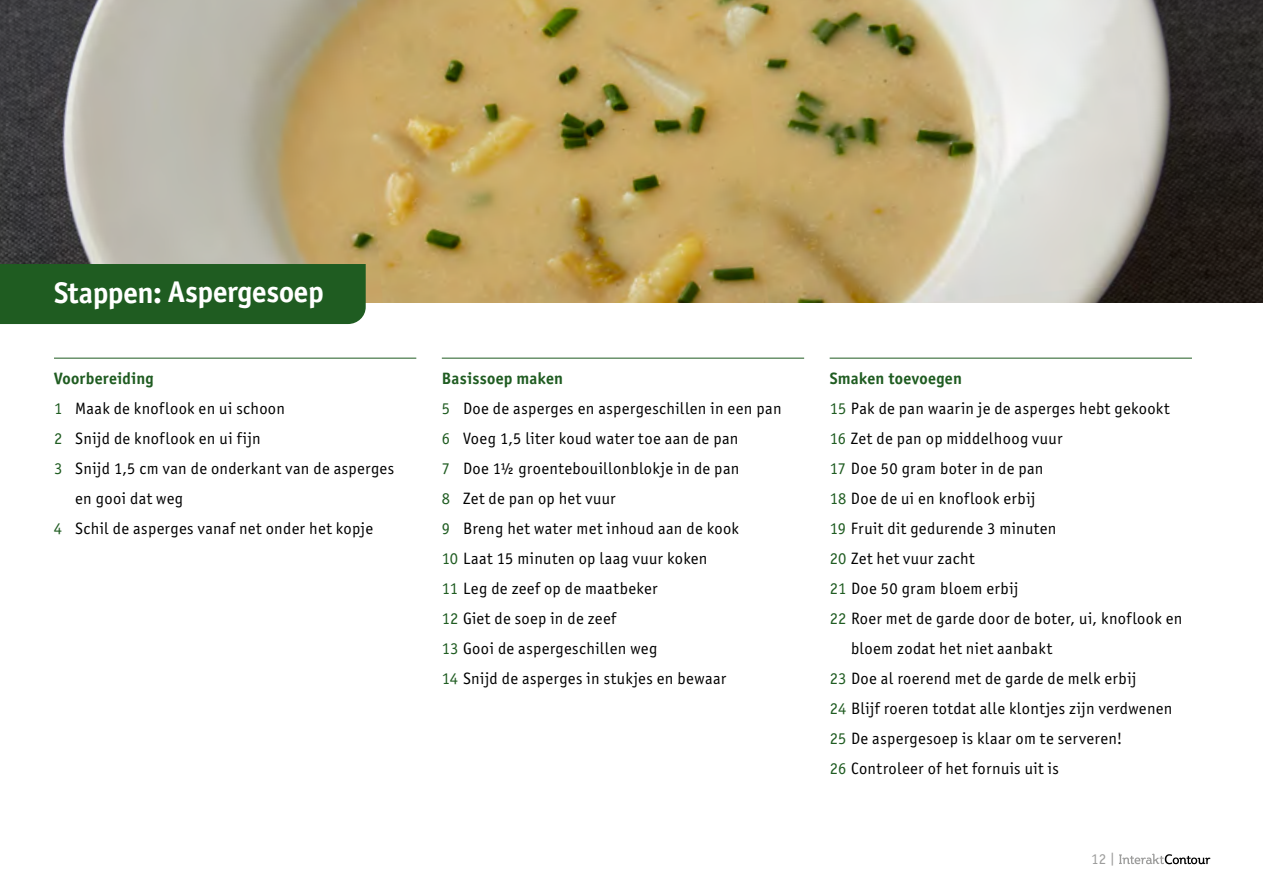
<style>
.page{position:relative;width:1263px;height:893px;background:#fff}
.page>*{position:absolute;margin:0;border:0;box-sizing:border-box;transform-origin:0 0}
.t1{font:700 30px "Officina Sans ITC Pro";letter-spacing:-.01em;color:#fff}
.t2{font:16.5px/30px "Officina Sans ITC Pro";letter-spacing:.02em;color:#000}
.t3{font:700 16.5px "Officina Sans ITC Pro";letter-spacing:.02em;color:#1f5c21}
.t4{font:15px "Officina Sans ITC Pro";color:#9d9d9c}
.s1{color:#1f5c21}
.s2{font-weight:700;color:#1f5c21}
</style>
<div class="page">
<svg style="left:1119px;top:854px;width:91px;height:10px"></svg>
<hr style="left:54px;top:358px;width:362px;height:1px;background:#1f5c21">
<hr style="left:442px;top:358px;width:362px;height:1px;background:#1f5c21">
<hr style="left:830px;top:358px;width:362px;height:1px;background:#1f5c21">
<img style="left:0;top:0;width:1263px;height:303px">
<div style="left:0;top:264px;width:366px;height:60px;background:#1f5c21"></div>
<h1 class="t1" style="left:54px;top:273px;width:271px">Stappen: Aspergesoep</h1>
<p class="t3" style="left:54px;top:368px;width:101px">Voorbereiding</p>
<p class="t2" style="left:54px;top:393px;width:233px"><span class="s1">1</span> Maak de knoflook en ui schoon</p>
<p class="t2" style="left:54px;top:423px;width:208px"><span class="s1">2</span> Snijd de knoflook en ui fijn</p>
<p class="t2" style="left:54px;top:453px;width:342px"><span class="s1">3</span> Snijd 1,5 cm van de onderkant van de asperges</p>
<p class="t2" style="left:75px;top:483px;width:109px">en gooi dat weg</p>
<p class="t2" style="left:54px;top:513px;width:320px"><span class="s1">4</span> Schil de asperges vanaf net onder het kopje</p>
<p class="t2" style="left:442px;top:363px;width:341px"><span class="s2">Basissoep maken<br></span><span class="s1">5</span> Doe de asperges en aspergeschillen in een pan<br><span class="s1">6</span> Voeg 1,5 liter koud water toe aan de pan<br><span class="s1">7</span> Doe 1½ groentebouillonblokje in de pan<br><span class="s1">8</span> Zet de pan op het vuur<br><span class="s1">9</span> Breng het water met inhoud aan de kook<br><span class="s1">10</span> Laat 15 minuten op laag vuur koken<br><span class="s1">11</span> Leg de zeef op de maatbeker<br><span class="s1">12</span> Giet de soep in de zeef<br><span class="s1">13</span> Gooi de aspergeschillen weg<br><span class="s1">14</span> Snijd de asperges in stukjes en bewaar</p>
<p class="t3" style="left:830px;top:368px;width:134px">Smaken toevoegen</p>
<p class="t2" style="left:830px;top:393px;width:342px"><span class="s1">15</span> Pak de pan waarin je de asperges hebt gekookt</p>
<p class="t2" style="left:830px;top:423px;width:234px"><span class="s1">16</span> Zet de pan op middelhoog vuur</p>
<p class="t2" style="left:830px;top:453px;width:215px"><span class="s1">17</span> Doe 50 gram boter in de pan</p>
<p class="t2" style="left:830px;top:483px;width:207px"><span class="s1">18</span> Doe de ui en knoflook erbij</p>
<p class="t2" style="left:830px;top:513px;width:228px"><span class="s1">19</span> Fruit dit gedurende 3 minuten</p>
<p class="t2" style="left:830px;top:543px;width:146px"><span class="s1">20</span> Zet het vuur zacht</p>
<p class="t2" style="left:830px;top:573px;width:190px"><span class="s1">21</span> Doe 50 gram bloem erbij</p>
<p class="t2" style="left:830px;top:603px;width:354px"><span class="s1">22</span> Roer met de garde door de boter, ui, knoflook en</p>
<p class="t2" style="left:851px;top:633px;width:203px">bloem zodat het niet aanbakt</p>
<p class="t2" style="left:830px;top:663px;width:308px"><span class="s1">23</span> Doe al roerend met de garde de melk erbij</p>
<p class="t2" style="left:830px;top:693px;width:344px"><span class="s1">24</span> Blijf roeren totdat alle klontjes zijn verdwenen</p>
<p class="t2" style="left:830px;top:723px;width:294px"><span class="s1">25</span> De aspergesoep is klaar om te serveren!</p>
<p class="t2" style="left:830px;top:753px;width:230px"><span class="s1">26</span> Controleer of het fornuis uit is</p>
<p class="t4" style="left:1091px;top:850px;width:25px">12 |</p>
</div>
